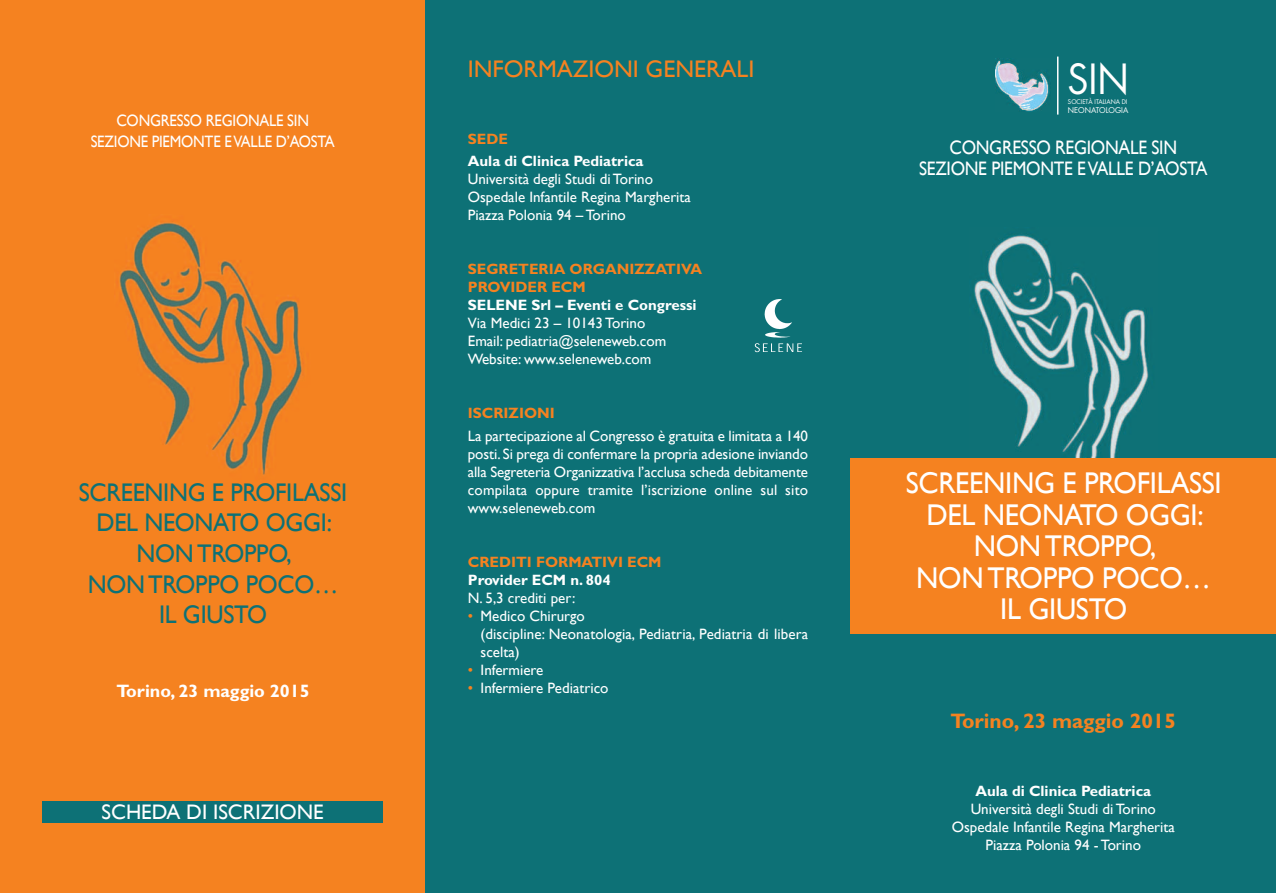
<style>
.page{position:relative;width:1276px;height:893px;background:#fff}
.page>*{position:absolute;margin:0;border:0;box-sizing:border-box;transform-origin:0 0}
.t1{font:40.5px "Futura";color:#fff;scale:.93 1}
.t2{font:30px/31.5px "Gill Sans";letter-spacing:-.01em;color:#fff;text-align:center;scale:.95 1}
.t3{font:25.5px/30.6px "Gill Sans";letter-spacing:-.01em;color:#0d7176;text-align:center;scale:.95 1}
.t4{font:24px "Gill Sans";color:#f58220}
.t5{font:700 21px "Gill Sans";color:#f58220}
.t6{font:21px "Gill Sans";color:#fff}
.t7{font:19.5px/21px "Gill Sans";letter-spacing:-.015em;color:#fff;text-align:center;scale:.9 1}
.t8{font:700 18px "Gill Sans";color:#fff}
.t9{font:16.5px/21px "Gill Sans";letter-spacing:-.015em;color:#fff;text-align:center;scale:.9 1}
.t10{font:15px/18px "Gill Sans";color:#fff}
.t11{font:700 15px "Gill Sans";color:#fff}
.t12{font:700 15px/18px "Gill Sans";color:#f58220}
.t13{font:7.8px "Futura";color:#fff}
.t14{font:6.3px "Futura";color:#fff}
.s1{color:#f58220}
</style>
<div class="page">
<div style="left:0;top:0;width:425px;height:893px;background:#f58220"></div>
<div style="left:425px;top:0;width:851px;height:893px;background:#0d7176"></div>
<img style="left:974px;top:234px;width:175px;height:224px">
<img style="left:995px;top:59px;width:54px;height:52px">
<hr style="left:1057px;top:57px;width:1px;height:58px;background:#fff">
<div style="left:850px;top:458px;width:425px;height:176px;background:#f58220"></div>
<img style="left:764px;top:299px;width:28px;height:30px">
<img style="left:119px;top:222px;width:183px;height:253px">
<div style="left:43px;top:801px;width:340px;height:21px;background:#0d7176"></div>
<p class="t9" style="left:91px;top:110px;width:272px">CONGRESSO REGIONALE SIN<br>SEZIONE PIEmONTE EVALLE D’AOSTA</p>
<h3 class="t3" style="left:79px;top:477px;width:284px">SCREENING E PROFILASSI<br>DEL NEONATO OGGI:<br>NONTROPPO,<br>NONTROPPO POCO…<br>IL GIUSTO</h3>
<p class="t8" style="left:116px;top:684px;width:195px">Torino, 23 maggio 2015</p>
<h3 class="t6" style="left:101px;top:800px;width:224px">SCHEDA DI ISCRIZIONE</h3>
<h3 class="t4" style="left:468px;top:55px;width:288px">INFORmAZIONI GENERALI</h3>
<p class="t12" style="left:468px;top:131px;width:42px">SEDE</p>
<p class="t11" style="left:468px;top:155px;width:177px">Aula di Clinica Pediatrica</p>
<p class="t10" style="left:468px;top:170px;width:225px">Università degli Studi di Torino<br>Ospedale Infantile Regina margherita<br>Piazza Polonia 94 – Torino</p>
<p class="t12" style="left:468px;top:262px;width:236px">SEGRETERIA ORGANIZZATIVA<br>PROVIDER ECM</p>
<p class="t11" style="left:468px;top:299px;width:230px">SELENE Srl – Eventi e Congressi</p>
<p class="t10" style="left:468px;top:314px;width:200px">Via medici 23 – 10143 Torino<br>Email: pediatria@seleneweb.com<br>Website: www.seleneweb.com</p>
<p class="t12" style="left:468px;top:406px;width:88px">ISCRIZIONI</p>
<p class="t10" style="left:468px;top:426px;width:342px;text-align:justify">La partecipazione al Congresso è gratuita e limitata a 140 posti. Si prega di confermare la propria adesione inviando alla Segreteria Organizzativa l’acclusa scheda debitamente compilata oppure tramite l’iscrizione online sul sito www.seleneweb.com</p>
<p class="t12" style="left:468px;top:554px;width:195px">CREDITI FORMATIVI ECM</p>
<p class="t11" style="left:468px;top:574px;width:144px">Provider ECM n. 804</p>
<p class="t10" style="left:468px;top:588px;width:109px">N. 5,3 crediti per:</p>
<p class="t10" style="left:480px;top:606px;width:329px;text-indent:-13px"><span class="s1">•</span> medico Chirurgo<br>(discipline: Neonatologia, Pediatria, Pediatria di libera scelta)</p>
<p class="t10" style="left:468px;top:660px;width:77px"><span class="s1">•</span> Infermiere</p>
<p class="t10" style="left:468px;top:678px;width:142px"><span class="s1">•</span> Infermiere Pediatrico</p>
<h1 class="t1" style="left:1067px;top:60px;width:68px">SIN</h1>
<p class="t14" style="left:1068px;top:99px;width:61px">SOCIETÀ ITALIANA DI</p>
<p class="t13" style="left:1068px;top:106px;width:62px">NEONATOLOGIA</p>
<h3 class="t7" style="left:919px;top:137px;width:322px">CONGRESSO REGIONALE SIN<br>SEZIONE PIEmONTE EVALLE D’AOSTA</h3>
<h2 class="t2" style="left:905px;top:467px;width:334px">SCREENING E PROFILASSI<br>DEL NEONATO OGGI:<br>NONTROPPO,<br>NONTROPPO POCO…<br>IL GIUSTO</h2>
<h3 class="t5" style="left:950px;top:713px;width:227px">Torino, 23 maggio 2015</h3>
<p class="t11" style="left:975px;top:785px;width:177px">Aula di Clinica Pediatrica</p>
<p class="t10" style="left:951px;top:800px;width:225px;text-align:center">Università degli Studi di Torino<br>Ospedale Infantile Regina margherita<br>Piazza Polonia 94 - Torino</p>
</div>
